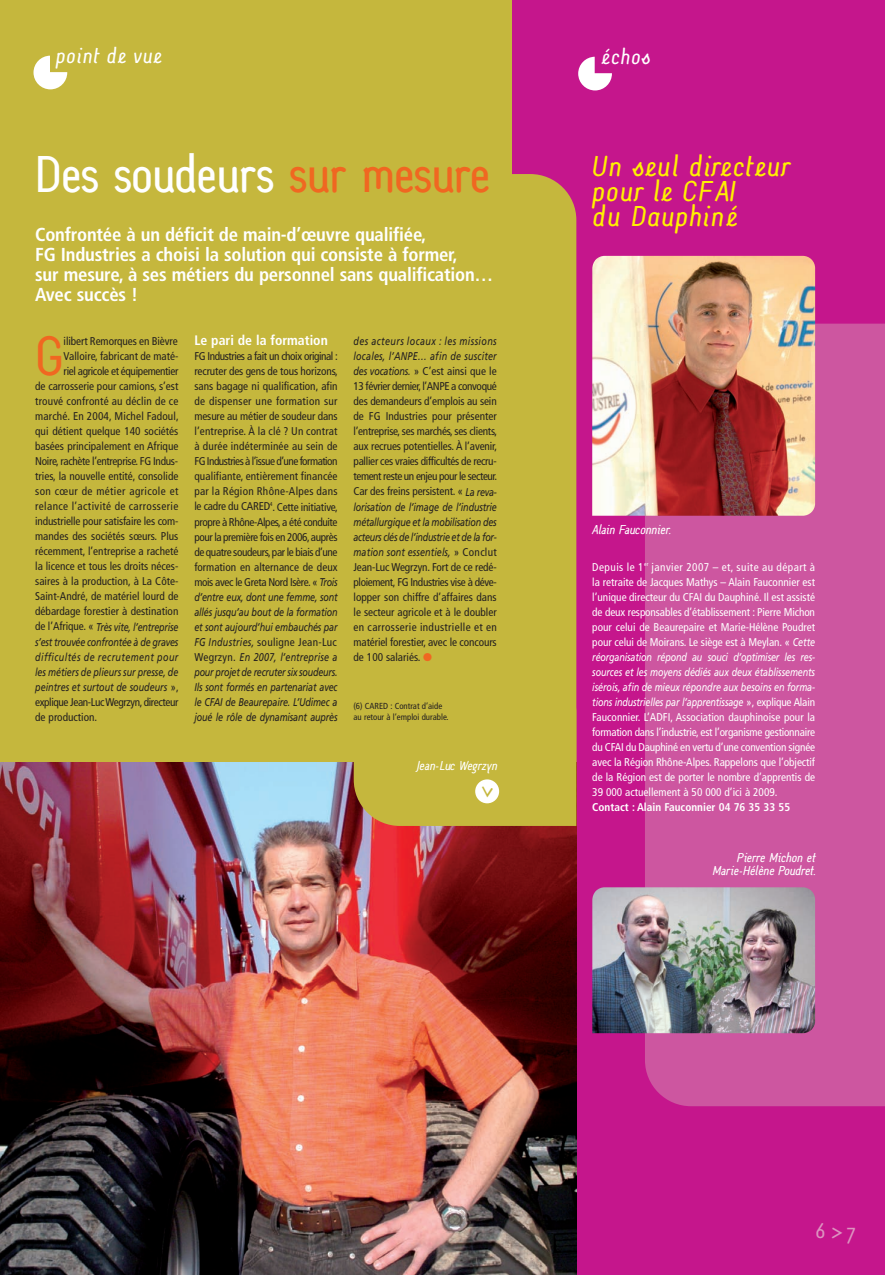
<style>
.page{position:relative;width:885px;height:1275px;background:#c5b73d}
.page>*{position:absolute;margin:0;border:0;box-sizing:border-box;transform-origin:0 0}
.t1{font:48px "Monolein inbetween";color:#f06721}
.t2{font:45px "Monolein inbetween";letter-spacing:-.015em;color:#fff}
.t3{font:25px/25px "Kursiv inbetween";color:#fff101}
.t4{font:700 condensed 18.75px/20px "Frutiger";letter-spacing:-.01em;color:#fff}
.t5{font:18.75px "Kursiv inbetween";color:#fff}
.t6{font:18.75px "Monolein inbetween";color:#dc94c0}
.t7{font:18.62px "Slanted";color:#c5b73d}
.t8{font:700 condensed 13.75px "Frutiger";color:#fff}
.t9{font:condensed 11.25px/15px "Frutiger";color:#231f20;text-align:justify}
.t10{font:condensed 11.25px/15px "Frutiger";color:#fff;text-align:justify}
.t11{font:italic 11.25px "Frutiger";letter-spacing:-.005em;color:#231f20;scale:.8 1}
.t12{font:11.25px/13.1px "Slanted";color:#fff;text-align:right}
.t13{font:condensed 11.25px "Frutiger";letter-spacing:-.03em;color:#231f20}
.t14{font:condensed 11.25px "Frutiger";letter-spacing:.035em;color:#231f20}
.t15{font:condensed 11.25px "Frutiger";letter-spacing:-.035em;color:#231f20}
.t16{font:700 condensed 11.25px "Frutiger";color:#fff}
.t17{font:italic 11.25px "Frutiger";letter-spacing:.045em;color:#231f20;scale:.8 1}
.t18{font:condensed 8.75px/10.5px "Frutiger";color:#231f20}
.s1{color:#f06721}
.s2{font-style:normal;font-stretch:condensed}
.s3{font-style:italic;font-stretch:normal}
</style>
<div class="page">
<svg style="left:33px;top:56px;width:34px;height:33px"></svg>
<div style="left:512px;top:0;width:373px;height:1275px;background:#c5168c"></div>
<div style="left:512px;top:174px;width:64px;height:493px;background:#c5b73d"></div>
<div style="left:645px;top:324px;width:240px;height:782px;background:#cd56a0"></div>
<svg style="left:578px;top:57px;width:34px;height:33px"></svg>
<img style="left:0;top:763px;width:576px;height:512px">
<img style="left:592px;top:887px;width:223px;height:146px">
<img style="left:592px;top:256px;width:223px;height:260px">
<svg style="left:354px;top:667px;width:222px;height:159px"></svg>
<div style="left:475px;top:779px;width:24px;height:24px;background:#fff;border-radius:50%"></div>
<h3 class="t5" style="left:56px;top:47px;width:108px">point de vue</h3>
<h3 class="t5" style="left:600px;top:48px;width:51px">échos</h3>
<h2 class="t2" style="left:35px;top:153px;width:457px">Des soudeurs <span class="s1">sur mesure</span></h2>
<h3 class="t4" style="left:35px;top:226px;width:459px">Confrontée à un déficit de main-d’œuvre qualifiée,<br>FG Industries a choisi la solution qui consiste à former,<br>sur mesure, à ses métiers du personnel sans qualification… Avec succès !</h3>
<h1 class="t1" style="left:35px;top:334px;width:30px">G</h1>
<p class="t9" style="left:64px;top:335px;width:116px">ilibert Remorques en Bièvre</p>
<p class="t9" style="left:64px;top:350px;width:116px">Valloire, fabricant de maté-</p>
<p class="t13" style="left:64px;top:367px;width:116px">riel agricole et équipementier</p>
<p class="t9" style="left:35px;top:380px;width:145px">de carrosserie pour camions, s’est</p>
<p class="t9" style="left:35px;top:395px;width:145px">trouvé confronté au déclin de ce</p>
<p class="t9" style="left:35px;top:410px;width:145px">marché. En 2004, Michel Fadoul,</p>
<p class="t9" style="left:35px;top:425px;width:145px">qui détient quelque 140 sociétés</p>
<p class="t9" style="left:35px;top:440px;width:145px">basées principalement en Afrique</p>
<p class="t13" style="left:35px;top:457px;width:144px">Noire, rachète l’entreprise. FG Indus -</p>
<p class="t9" style="left:35px;top:470px;width:145px">tries, la nouvelle entité, consolide</p>
<p class="t14" style="left:35px;top:487px;width:145px">son cœur de métier agricole et</p>
<p class="t14" style="left:35px;top:502px;width:145px">relance l’activité de carrosserie</p>
<p class="t9" style="left:35px;top:515px;width:145px">industrielle pour satisfaire les com-</p>
<p class="t9" style="left:35px;top:530px;width:145px">mandes des sociétés sœurs. Plus</p>
<p class="t9" style="left:35px;top:545px;width:145px">récemment, l’entreprise a racheté</p>
<p class="t9" style="left:35px;top:560px;width:145px">la licence et tous les droits néces-</p>
<p class="t9" style="left:35px;top:575px;width:145px">saires à la production, à La Côte-</p>
<p class="t9" style="left:35px;top:590px;width:145px">Saint-André, de matériel lourd de</p>
<p class="t9" style="left:35px;top:605px;width:145px">débardage forestier à destination</p>
<p class="t11" style="left:35px;top:622px;width:180px"><span class="s2">de l’Afrique. «</span> Très vite, l’entreprise</p>
<p class="t11" style="left:35px;top:637px;width:180px">s’est trouvée confrontée à de graves</p>
<p class="t17" style="left:35px;top:652px;width:180px">difficultés de recrutement pour</p>
<p class="t11" style="left:35px;top:667px;width:180px">les métiers de plieurs sur presse, de</p>
<p class="t11" style="left:35px;top:682px;width:181px">peintres et surtout de soudeurs <span class="s2">»,</span></p>
<p class="t15" style="left:35px;top:697px;width:145px">explique Jean-Luc Wegrzyn, directeur</p>
<p class="t9" style="left:35px;top:710px;width:64px">de production.</p>
<p class="t8" style="left:194px;top:335px;width:135px">Le pari de la formation</p>
<p class="t9" style="left:194px;top:350px;width:145px">FG Industries a fait un choix original : recruter des gens de tous horizons, sans bagage ni qualification, afin de dispenser une formation sur mesure au métier de soudeur dans l’entreprise. À la clé ? Un contrat à durée indéterminée au sein de FG Industries à l’issue d’une formation qualifiante, entièrement financée par la Région Rhône-Alpes dans le cadre du CARED<sup>4</sup>. Cette initiative, propre à Rhône-Alpes, a été conduite pour la première fois en 2006, auprès de quatre soudeurs, par le biais d’une formation en alternance de deux mois avec le Greta Nord Isère. « <span class="s3">Trois d’entre eux, dont une femme, sont allés jusqu’au bout de la formation et sont aujourd’hui embauchés par FG Industries,</span> souligne Jean-Luc Wegrzyn. <span class="s3">En 2007, l’entreprise a pour projet de recruter six soudeurs.<br>Ils sont formés en partenariat avec le CFAI de Beaurepaire. L’Udimec a joué le rôle de dynamisant auprès</span></p>
<p class="t9" style="left:353px;top:335px;width:145px"><span class="s3">des acteurs locaux : les missions locales, l’ANPE… afin de susciter des vocations.</span> » C’est ainsi que le 13 février dernier, l’ANPE a convoqué des demandeurs d’emplois au sein de FG Industries pour présenter l’entreprise, ses marchés, ses clients, aux recrues potentielles. À l’avenir, pallier ces vraies difficultés de recru&shy;tement reste un enjeu pour le secteur.<br>Car des freins persistent. « <span class="s3">La reva&shy;lorisation de l’image de l’industrie métallurgique et la mobilisation des acteurs clés de l’industrie et de la for&shy;mation sont essentiels,</span> » Conclut Jean-Luc Wegrzyn. Fort de ce redé&shy;ploiement, FG Industries vise à déve&shy;lopper son chiffre d’affaires dans le secteur agricole et à le doubler en carrosserie industrielle et en matériel forestier, avec le concours de 100 salariés. <span class="s1">●</span></p>
<p class="t18" style="left:353px;top:702px;width:97px">(6) CARED : Contrat d’aide au retour à l’emploi durable.</p>
<p class="t12" style="left:416px;top:760px;width:82px">Jean-Luc Wegrzyn</p>
<h3 class="t7" style="left:476px;top:799px;width:14px;rotate:-90deg">&lt;</h3>
<h3 class="t3" style="left:592px;top:156px;width:199px">Un seul directeur pour le CFAI<br>du Dauphiné</h3>
<p class="t12" style="left:592px;top:524px;width:80px">Alain Fauconnier.</p>
<p class="t10" style="left:592px;top:560px;width:224px">Depuis le 1<sup>er</sup> janvier 2007 – et, suite au départ à la retraite de Jacques Mathys – Alain Fauconnier est l’unique directeur du CFAI du Dauphiné. Il est assisté de deux responsables d’établissement : Pierre Michon pour celui de Beaurepaire et Marie-Hélène Poudret pour celui de Moirans. Le siège est à Meylan. « <span class="s3">Cette réorganisation répond au souci d’optimiser les res&shy;sources et les moyens dédiés aux deux établissements isérois, afin de mieux répondre aux besoins en forma&shy;tions industrielles par l’apprentissage</span> », explique Alain Fauconnier. L’ADFI, Association dauphinoise pour la formation dans l’industrie, est l’organisme gestionnaire du CFAI du Dauphiné en vertu d’une convention signée avec la Région Rhône-Alpes. Rappelons que l’objectif de la Région est de porter le nombre d’apprentis de 39 000 actuellement à 50 000 d’ici à 2009.</p>
<p class="t16" style="left:592px;top:802px;width:199px">Contact : Alain Fauconnier 04 76 35 33 55</p>
<p class="t12" style="left:712px;top:852px;width:104px">Pierre Michon et<br>Marie-Hélène Poudret.</p>
<h3 class="t6" style="left:815px;top:1222px;width:42px">6 &gt;7</h3>
</div>
